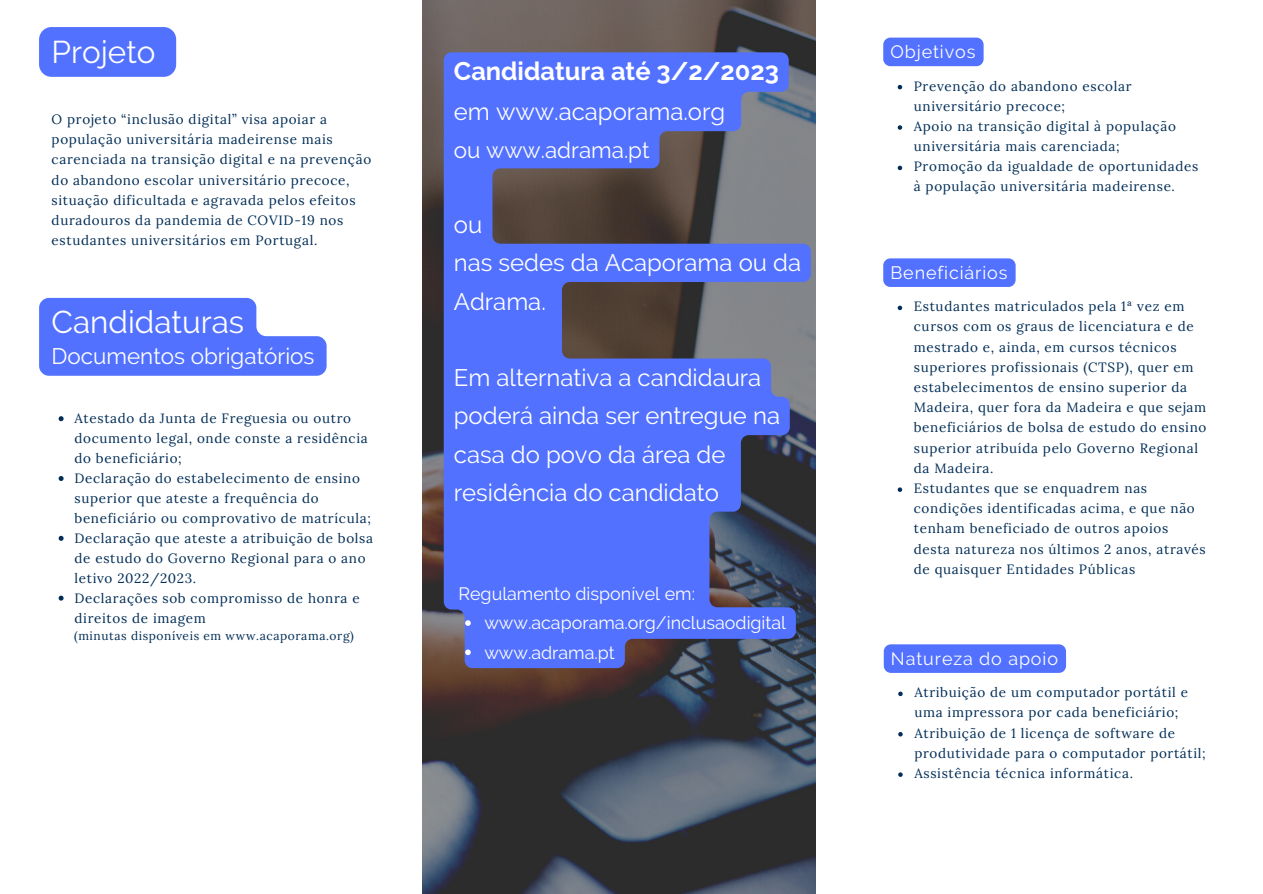
<style>
.page{position:relative;width:1263px;height:894px;background:#fff}
.page>*{position:absolute;margin:0;border:0;box-sizing:border-box;transform-origin:0 0}
.t1{font:31.35px "Raleway";color:#fff}
.t2{font:700 25.35px "Raleway";color:#fff}
.t3{font:23.85px/38.2px "Raleway";color:#fff}
.t4{font:22.35px "Raleway";color:#fff}
.t5{font:18px "Raleway";letter-spacing:.05em;color:#fff}
.t6{font:17.85px/29.2px "Raleway";color:#fff}
.t7{font:13.5px/20.2px "Lora";letter-spacing:.05em;color:#012d56}
.t8{font:12px "Lora";letter-spacing:.05em;color:#012d56}
</style>
<div class="page">
<img style="left:422px;top:0;width:393px;height:893px">
<div style="left:39px;top:27px;width:137px;height:50px;background:#5271ff;border-radius:12px"></div>
<svg style="left:444px;top:52px;width:367px;height:616px;background:#5467c5"></svg>
<svg style="left:465px;top:620px;width:6px;height:5px"></svg>
<svg style="left:465px;top:649px;width:6px;height:6px"></svg>
<div style="left:883px;top:38px;width:101px;height:28px;background:#5271ff;border-radius:7px"></div>
<svg style="left:898px;top:85px;width:4px;height:4px"></svg>
<svg style="left:898px;top:125px;width:4px;height:5px"></svg>
<svg style="left:898px;top:166px;width:4px;height:4px"></svg>
<div style="left:883px;top:258px;width:133px;height:29px;background:#5271ff;border-radius:7px"></div>
<svg style="left:898px;top:305px;width:4px;height:5px"></svg>
<svg style="left:898px;top:487px;width:4px;height:5px"></svg>
<div style="left:884px;top:644px;width:182px;height:28px;background:#5271ff"></div>
<svg style="left:898px;top:691px;width:5px;height:5px"></svg>
<svg style="left:898px;top:732px;width:5px;height:4px"></svg>
<svg style="left:898px;top:772px;width:5px;height:4px"></svg>
<svg style="left:39px;top:298px;width:288px;height:77px;background:#6782ff"></svg>
<svg style="left:59px;top:416px;width:5px;height:5px"></svg>
<svg style="left:59px;top:476px;width:5px;height:5px"></svg>
<svg style="left:59px;top:535px;width:5px;height:5px"></svg>
<svg style="left:59px;top:595px;width:5px;height:5px"></svg>
<h1 class="t1" style="left:52px;top:33px;width:105px">Projeto</h1>
<p class="t7" style="left:52px;top:109px;width:321px">O projeto “inclusão digital” visa apoiar a população universitária madeirense mais carenciada na transição digital e na prevenção do abandono escolar universitário precoce, situação dificultada e agravada pelos efeitos duradouros da pandemia de COVID-19 nos estudantes universitários em Portugal.</p>
<h1 class="t1" style="left:52px;top:304px;width:194px">Candidaturas</h1>
<h3 class="t4" style="left:52px;top:343px;width:264px">Documentos obrigatórios</h3>
<p class="t7" style="left:75px;top:408px;width:300px">Atestado da Junta de Freguesia ou outro documento legal, onde conste a residência do beneficiário;<br>Declaração do estabelecimento de ensino superior que ateste a frequência do beneficiário ou comprovativo de matrícula; Declaração que ateste a atribuição de bolsa de estudo do Governo Regional para o ano letivo 2022/2023.<br>Declarações sob compromisso de honra e direitos de imagem</p>
<p class="t8" style="left:74px;top:627px;width:281px">(minutas disponíveis em www.acaporama.org)</p>
<h2 class="t2" style="left:454px;top:56px;width:327px">Candidatura até 3/2/2023</h2>
<h3 class="t3" style="left:454px;top:93px;width:273px">em www.acaporama.org</h3>
<h3 class="t4" style="left:454px;top:136px;width:197px">ou www.adrama.pt</h3>
<h3 class="t3" style="left:454px;top:205px;width:349px">ou<br>nas sedes da Acaporama ou da<br>Adrama.</h3>
<h3 class="t3" style="left:454px;top:358px;width:328px">Em alternativa a candidaura poderá ainda ser entregue na casa do povo da área de residência do candidato</h3>
<h3 class="t6" style="left:458px;top:579px;width:238px">Regulamento disponível em:</h3>
<h3 class="t6" style="left:484px;top:608px;width:303px">www.acaporama.org/inclusaodigital www.adrama.pt</h3>
<h3 class="t5" style="left:890px;top:41px;width:87px">Objetivos</h3>
<p class="t7" style="left:914px;top:75px;width:286px">Prevenção do abandono escolar universitário precoce;<br>Apoio na transição digital à população universitária mais carenciada;<br>Promoção da igualdade de oportunidades à população universitária madeirense.</p>
<h3 class="t5" style="left:890px;top:262px;width:119px">Beneficiários</h3>
<p class="t7" style="left:914px;top:296px;width:294px">Estudantes matriculados pela 1ª vez em cursos com os graus de licenciatura e de mestrado e, ainda, em cursos técnicos superiores profissionais (CTSP), quer em estabelecimentos de ensino superior da Madeira, quer fora da Madeira e que sejam beneficiários de bolsa de estudo do ensino superior atribuída pelo Governo Regional da Madeira.<br>Estudantes que se enquadrem nas condições identificadas acima, e que não tenham beneficiado de outros apoios desta natureza nos últimos 2 anos, através de quaisquer Entidades Públicas</p>
<h3 class="t5" style="left:891px;top:647px;width:169px">Natureza do apoio</h3>
<p class="t7" style="left:914px;top:682px;width:293px">Atribuição de um computador portátil e uma impressora por cada beneficiário; Atribuição de 1 licença de software de produtividade para o computador portátil; Assistência técnica informática.</p>
</div>
